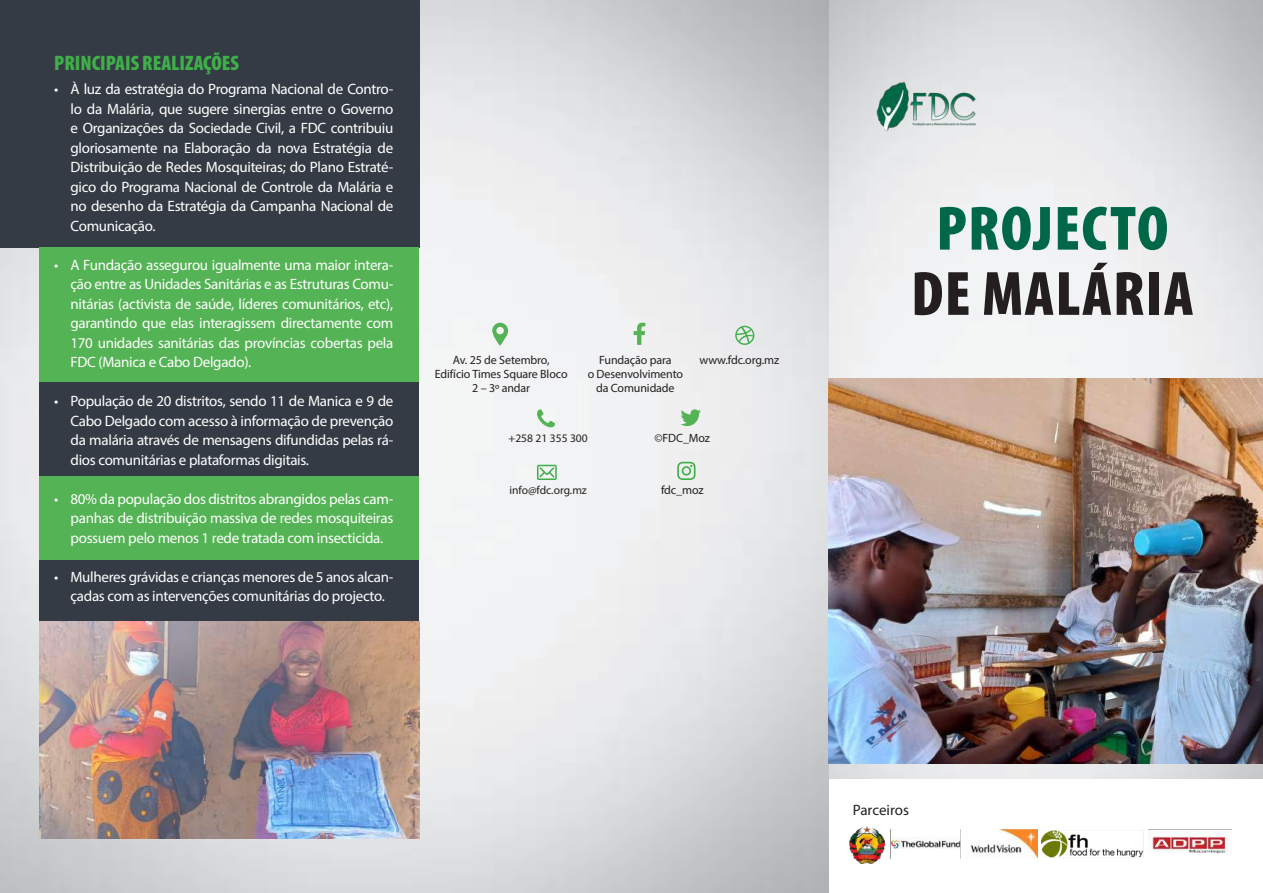
<style>
.page{position:relative;width:1263px;height:893px;background:#fff}
.page>*{position:absolute;margin:0;border:0;box-sizing:border-box;transform-origin:0 0}
.t1{font:900 condensed 63.15px "Myriad Pro";letter-spacing:.02em;color:#231f20}
.t2{font:900 condensed 63.15px "Myriad Pro";letter-spacing:.02em;color:#006847}
.t3{font:900 condensed 21px "Myriad Pro";color:#40ae49}
.t4{font:15px/19.5px "Myriad Pro";letter-spacing:-.02em;color:#fff;text-align:justify}
.t5{font:15px "Myriad Pro";letter-spacing:-.005em;color:#231f20}
.t6{font:12px/14.4px "Myriad Pro";letter-spacing:-.01em;color:#231f20;text-align:center}
.t7{font:11.55px "Myriad Pro";color:#231f20}
</style>
<div class="page">
<img style="left:829px;top:0;width:434px;height:778px">
<img style="left:0;top:0;width:829px;height:893px">
<img style="left:872px;top:77px;width:108px;height:60px">
<img style="left:850px;top:826px;width:34px;height:37px">
<img style="left:891px;top:829px;width:69px;height:20px">
<img style="left:970px;top:830px;width:68px;height:28px">
<img style="left:1041px;top:830px;width:103px;height:27px">
<img style="left:1148px;top:830px;width:80px;height:24px">
<img style="left:829px;top:378px;width:434px;height:385px">
<div style="left:0;top:0;width:419px;height:247px;background:#353b44"></div>
<div style="left:40px;top:379px;width:379px;height:97px;background:#353b44"></div>
<div style="left:40px;top:247px;width:379px;height:135px;background:#54b354"></div>
<div style="left:40px;top:476px;width:379px;height:84px;background:#54b354"></div>
<div style="left:40px;top:560px;width:379px;height:61px;background:#353b44"></div>
<img style="left:40px;top:621px;width:379px;height:218px">
<svg style="left:492px;top:323px;width:16px;height:23px"></svg>
<svg style="left:677px;top:462px;width:18px;height:18px"></svg>
<svg style="left:680px;top:409px;width:21px;height:17px"></svg>
<svg style="left:634px;top:323px;width:11px;height:22px"></svg>
<svg style="left:735px;top:326px;width:19px;height:19px"></svg>
<div style="left:537px;top:465px;width:20px;height:15px;border:2px solid #40ae49"></div>
<svg style="left:538px;top:465px;width:18px;height:14px"></svg>
<svg style="left:536px;top:409px;width:19px;height:19px"></svg>
<h2 class="t3" style="left:54px;top:51px;width:186px">PRINCIPAIS REALIZAÇÕES</h2>
<p class="t4" style="left:70px;top:79px;width:324px;text-indent:-16px">• À luz da estratégia do Programa Nacional de Contro&shy;lo da Malária, que sugere sinergias entre o Governo e Organizações da Sociedade Civil, a FDC contribuiu gloriosamente na Elaboração da nova Estratégia de Distribuição de Redes Mosquiteiras; do Plano Estraté&shy;gico do Programa Nacional de Controle da Malária e no desenho da Estratégia da Campanha Nacional de Comunicação.</p>
<p class="t4" style="left:70px;top:255px;width:324px;text-indent:-16px">• A Fundação assegurou igualmente uma maior intera&shy;ção entre as Unidades Sanitárias e as Estruturas Comu&shy;nitárias (activista de saúde, líderes comunitários, etc), garantindo que elas interagissem directamente com 170 unidades sanitárias das províncias cobertas pela FDC (Manica e Cabo Delgado).</p>
<p class="t4" style="left:70px;top:391px;width:324px;text-indent:-16px">• População de 20 distritos, sendo 11 de Manica e 9 de Cabo Delgado com acesso à informação de prevenção da malária através de mensagens difundidas pelas rá&shy;dios comunitárias e plataformas digitais.</p>
<p class="t4" style="left:70px;top:489px;width:324px;text-indent:-16px">• 80% da população dos distritos abrangidos pelas cam&shy;panhas de distribuição massiva de redes mosquiteiras possuem pelo menos 1 rede tratada com insecticida.</p>
<p class="t4" style="left:54px;top:567px;width:341px;text-align:center">• Mulheres grávidas e crianças menores de 5 anos alcan&shy;çadas com as intervenções comunitárias do projecto.</p>
<p class="t6" style="left:435px;top:352px;width:134px">Av. 25 de Setembro,<br>Edifício Times Square Bloco<br>2 – 3º andar</p>
<p class="t6" style="left:588px;top:352px;width:97px">Fundação para<br>o Desenvolvimento da Comunidade</p>
<p class="t6" style="left:699px;top:352px;width:81px">www.fdc.org.mz</p>
<p class="t7" style="left:508px;top:431px;width:81px">+258 21 355 300</p>
<p class="t6" style="left:655px;top:431px;width:57px">©FDC_Moz</p>
<p class="t7" style="left:509px;top:483px;width:79px">info@fdc.org.mz</p>
<p class="t6" style="left:661px;top:483px;width:44px">fdc_moz</p>
<h1 class="t2" style="left:936px;top:193px;width:233px">PROJECTO</h1>
<h1 class="t1" style="left:911px;top:259px;width:284px">DE MALÁRIA</h1>
<p class="t5" style="left:853px;top:801px;width:58px">Parceiros</p>
</div>
